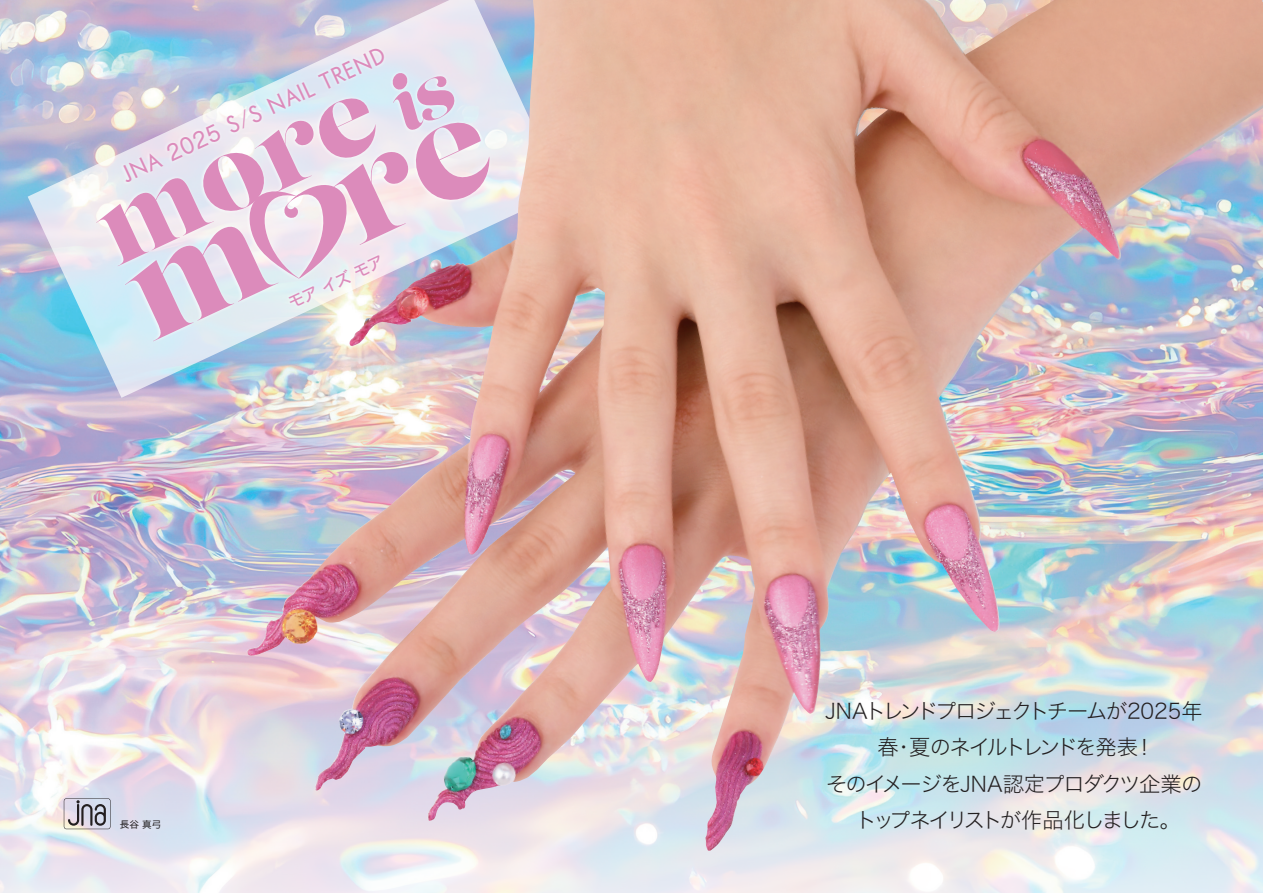
<style>
.page{position:relative;width:1263px;height:893px;background:#fff}
.page>*{position:absolute;margin:0;border:0;box-sizing:border-box;transform-origin:0 0}
.t1{font:500 24.6px "MOG Romaji A";color:#dc8bbb}
.t2{font:21.3px/36.2px "Hira Kaku Std W2";letter-spacing:-.08em;color:#231f20}
.t3{font:21.3px "Hira Kaku Std W2";letter-spacing:-.12em;color:#231f20}
.t4{font:15.9px "Hira Kaku Std W5";color:#dc8bbb}
.t5{font:9.6px "Hira Kaku Std W4";color:#231f20}
</style>
<div class="page">
<img style="left:0;top:0;width:1263px;height:893px">
<img style="left:246px;top:0;width:808px;height:656px">
<svg style="left:64px;top:798px;width:47px;height:31px"></svg>
<svg style="left:75px;top:19px;width:442px;height:355px;background:#cacfdd"></svg>
<svg style="left:96px;top:72px;width:394px;height:269px;background:#ddcadb"></svg>
<p class="t1" style="left:116px;top:163px;width:291px;rotate:-25deg">JNA 2025 S/S NAIL TREND</p>
<p class="t4" style="left:284px;top:293px;width:105px;rotate:-25deg">モアイズモア</p>
<p class="t5" style="left:120px;top:817px;width:43px">長谷真弓</p>
<p class="t2" style="left:1134px;top:693px;width:70px;text-indent:-308px">JNAトレンドプロジェクトチームが2025年!</p>
<p class="t2" style="left:877px;top:729px;width:23px">春</p>
<p class="t2" style="left:826px;top:765px;width:378px">そのイメージをJNA認定プロダクツ企業の</p>
<p class="t3" style="left:856px;top:804px;width:326px">トップネイリストが作品化しました。</p>
<p class="t3" style="left:909px;top:731px;width:230px">夏のネイルトレンドを発表</p>
<p class="t2" style="left:893px;top:729px;width:23px">・</p>
</div>
